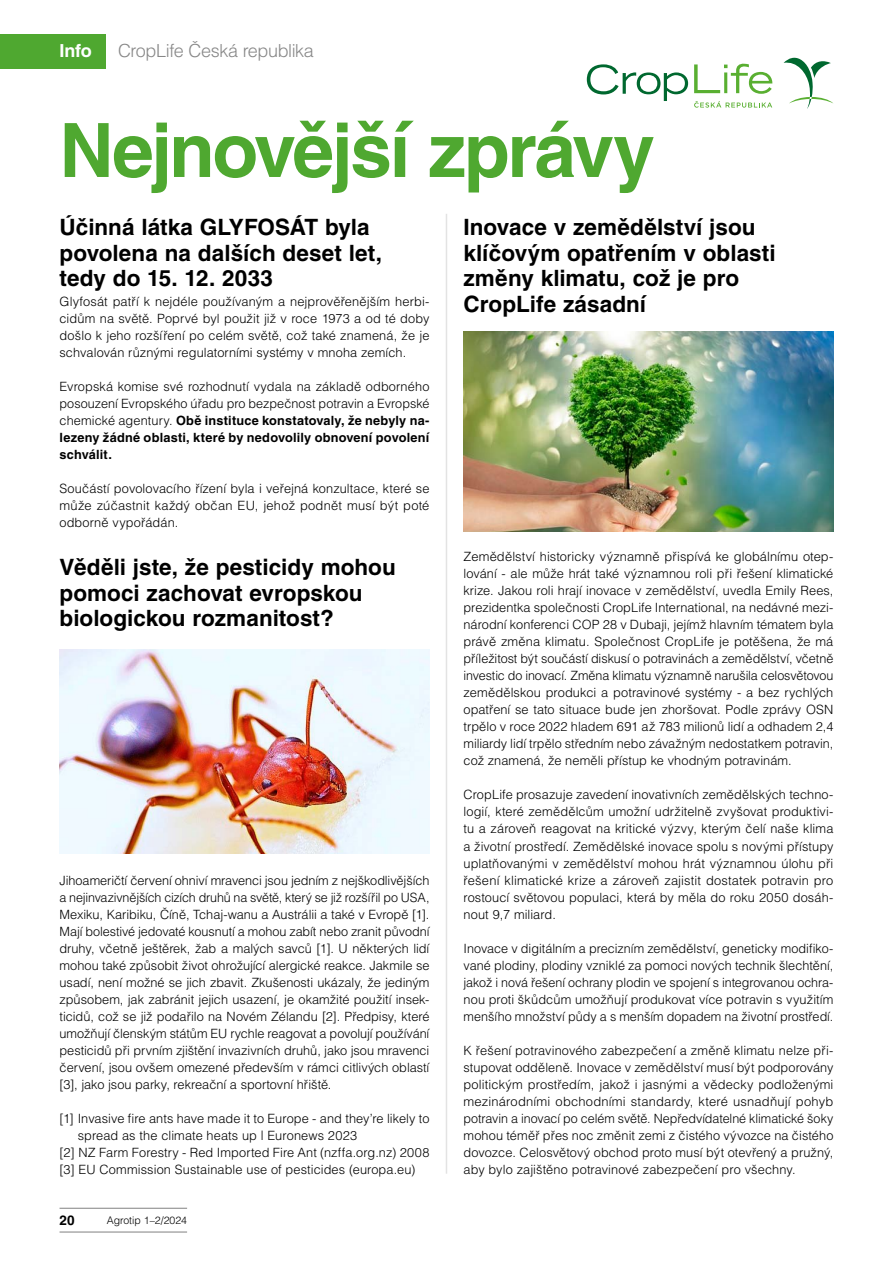
<style>
.page{position:relative;width:893px;height:1263px;background:#fff}
.page>*{position:absolute;margin:0;border:0;box-sizing:border-box;transform-origin:0 0}
.t1{font:700 75px "Helvetica CE";letter-spacing:-.035em;color:#4fa830}
.t2{font:700 22.5px/25.5px "Helvetica CE";color:#000}
.t3{font:300 18px "Helvetica CE";letter-spacing:-.025em;color:#878787}
.t4{font:700 18px "Helvetica CE";color:#fff}
.t5{font:700 13.5px "Helvetica CE";color:#000}
.t6{font:300 12.75px/17px "Helvetica CE";letter-spacing:.005em;color:#000;text-align:justify}
.t7{font:300 10.5px "Helvetica CE";color:#000}
.s1{font-weight:700}
</style>
<div class="page">
<img style="left:60px;top:649px;width:369px;height:205px">
<img style="left:463px;top:332px;width:370px;height:200px">
<hr style="left:446px;top:214px;width:1px;height:960px;background:#e3e3e3">
<svg style="left:694px;top:63px;width:78px;height:31px"></svg>
<svg style="left:587px;top:64px;width:101px;height:37px"></svg>
<svg style="left:784px;top:57px;width:49px;height:52px"></svg>
<svg style="left:694px;top:101px;width:78px;height:7px"></svg>
<hr style="left:60px;top:1208px;width:127px;height:1px;background:#878787">
<hr style="left:60px;top:1231px;width:127px;height:1px;background:#878787">
<div style="left:0;top:34px;width:105px;height:34px;background:#4fa830"></div>
<h3 class="t4" style="left:60px;top:40px;width:34px">Info</h3>
<h3 class="t3" style="left:118px;top:40px;width:197px">CropLife Česká republika</h3>
<h1 class="t1" style="left:60px;top:107px;width:597px">Nejnovější zprávy</h1>
<h2 class="t2" style="left:60px;top:214px;width:324px">Účinná látka GLYFOSÁT byla povolena na dalších deset let, tedy do 15. 12. 2033</h2>
<p class="t6" style="left:60px;top:293px;width:371px">Glyfosát patří k nejdéle používaným a nejprověřenějším herbi&shy;cidům na světě. Poprvé byl použit již v roce 1973 a od té doby došlo k jeho rozšíření po celém světě, což také znamená, že je schvalován různými regulatorními systémy v mnoha zemích.</p>
<p class="t6" style="left:60px;top:378px;width:371px">Evropská komise své rozhodnutí vydala na základě odborného posouzení Evropského úřadu pro bezpečnost potravin a Evropské chemické agentury. <span class="s1">Obě instituce konstatovaly, že nebyly na&shy;lezeny žádné oblasti, které by nedovolily obnovení povolení schválit.</span></p>
<p class="t6" style="left:60px;top:480px;width:371px">Součástí povolovacího řízení byla i veřejná konzultace, které se může zúčastnit každý občan EU, jehož podnět musí být poté odborně vypořádán.</p>
<h2 class="t2" style="left:60px;top:555px;width:338px">Věděli jste, že pesticidy mohou pomoci zachovat evropskou biologickou rozmanitost?</h2>
<h2 class="t2" style="left:463px;top:214px;width:314px">Inovace v zemědělství jsou klíčovým opatřením v oblasti změny klimatu, což je pro<br>CropLife zásadní</h2>
<p class="t6" style="left:463px;top:548px;width:371px">Zemědělství historicky významně přispívá ke globálnímu otep&shy;lování - ale může hrát také významnou roli při řešení klimatické krize. Jakou roli hrají inovace v zemědělství, uvedla Emily Rees, prezidentka společnosti CropLife International, na nedávné mezi&shy;národní konferenci COP 28 v Dubaji, jejímž hlavním tématem byla právě změna klimatu. Společnost CropLife je potěšena, že má příležitost být součástí diskusí o potravinách a zemědělství, včetně investic do inovací. Změna klimatu významně narušila celosvětovou zemědělskou produkci a potravinové systémy - a bez rychlých opatření se tato situace bude jen zhoršovat. Podle zprávy OSN trpělo v roce 2022 hladem 691 až 783 milionů lidí a odhadem 2,4 miliardy lidí trpělo středním nebo závažným nedostatkem potravin, což znamená, že neměli přístup ke vhodným potravinám.</p>
<p class="t6" style="left:463px;top:786px;width:371px">CropLife prosazuje zavedení inovativních zemědělských techno&shy;logií, které zemědělcům umožní udržitelně zvyšovat produktivi&shy;tu a zároveň reagovat na kritické výzvy, kterým čelí naše klima a životní prostředí. Zemědělské inovace spolu s novými přístupy uplatňovanými v zemědělství mohou hrát významnou úlohu při řešení klimatické krize a zároveň zajistit dostatek potravin pro rostoucí světovou populaci, která by měla do roku 2050 dosáh&shy;nout 9,7 miliard.</p>
<p class="t6" style="left:463px;top:939px;width:371px">Inovace v digitálním a precizním zemědělství, geneticky modifiko&shy;vané plodiny, plodiny vzniklé za pomoci nových technik šlechtění, jakož i nová řešení ochrany plodin ve spojení s integrovanou ochra&shy;nou proti škůdcům umožňují produkovat více potravin s využitím menšího množství půdy a s menším dopadem na životní prostředí.</p>
<p class="t6" style="left:463px;top:1042px;width:371px">K řešení potravinového zabezpečení a změně klimatu nelze při&shy;stupovat odděleně. Inovace v zemědělství musí být podporovány politickým prostředím, jakož i jasnými a vědecky podloženými mezinárodními obchodními standardy, které usnadňují pohyb potravin a inovací po celém světě. Nepředvídatelné klimatické šoky mohou téměř přes noc změnit zemi z čistého vývozce na čistého dovozce. Celosvětový obchod proto musí být otevřený a pružný, aby bylo zajištěno potravinové zabezpečení pro všechny.</p>
<p class="t6" style="left:60px;top:871px;width:371px">Jihoameričtí červení ohniví mravenci jsou jedním z nejškodlivějších a nejinvazivnějších cizích druhů na světě, který se již rozšířil po USA, Mexiku, Karibiku, Číně, Tchaj-wanu a Austrálii a také v Evropě [1].<br>Mají bolestivé jedovaté kousnutí a mohou zabít nebo zranit původní druhy, včetně ještěrek, žab a malých savců [1]. U některých lidí mohou také způsobit život ohrožující alergické reakce. Jakmile se usadí, není možné se jich zbavit. Zkušenosti ukázaly, že jediným způsobem, jak zabránit jejich usazení, je okamžité použití insek&shy;ticidů, což se již podařilo na Novém Zélandu [2]. Předpisy, které umožňují členským státům EU rychle reagovat a povolují používání pesticidů při prvním zjištění invazivních druhů, jako jsou mravenci červení, jsou ovšem omezené především v rámci citlivých oblastí [3], jako jsou parky, rekreační a sportovní hřiště.</p>
<p class="t6" style="left:60px;top:1110px;width:371px">[1] Invasive fire ants have made it to Europe - and they’re likely to</p>
<p class="t6" style="left:78px;top:1127px;width:281px">spread as the climate heats up | Euronews 2023</p>
<p class="t6" style="left:60px;top:1144px;width:371px">[2] NZ Farm Forestry - Red Imported Fire Ant (nzffa.org.nz) 2008</p>
<p class="t6" style="left:60px;top:1161px;width:357px">[3] EU Commission Sustainable use of pesticides (europa.eu)</p>
<p class="t5" style="left:60px;top:1212px;width:17px">20</p>
<p class="t7" style="left:107px;top:1214px;width:82px">Agrotip 1–2/2024</p>
</div>
